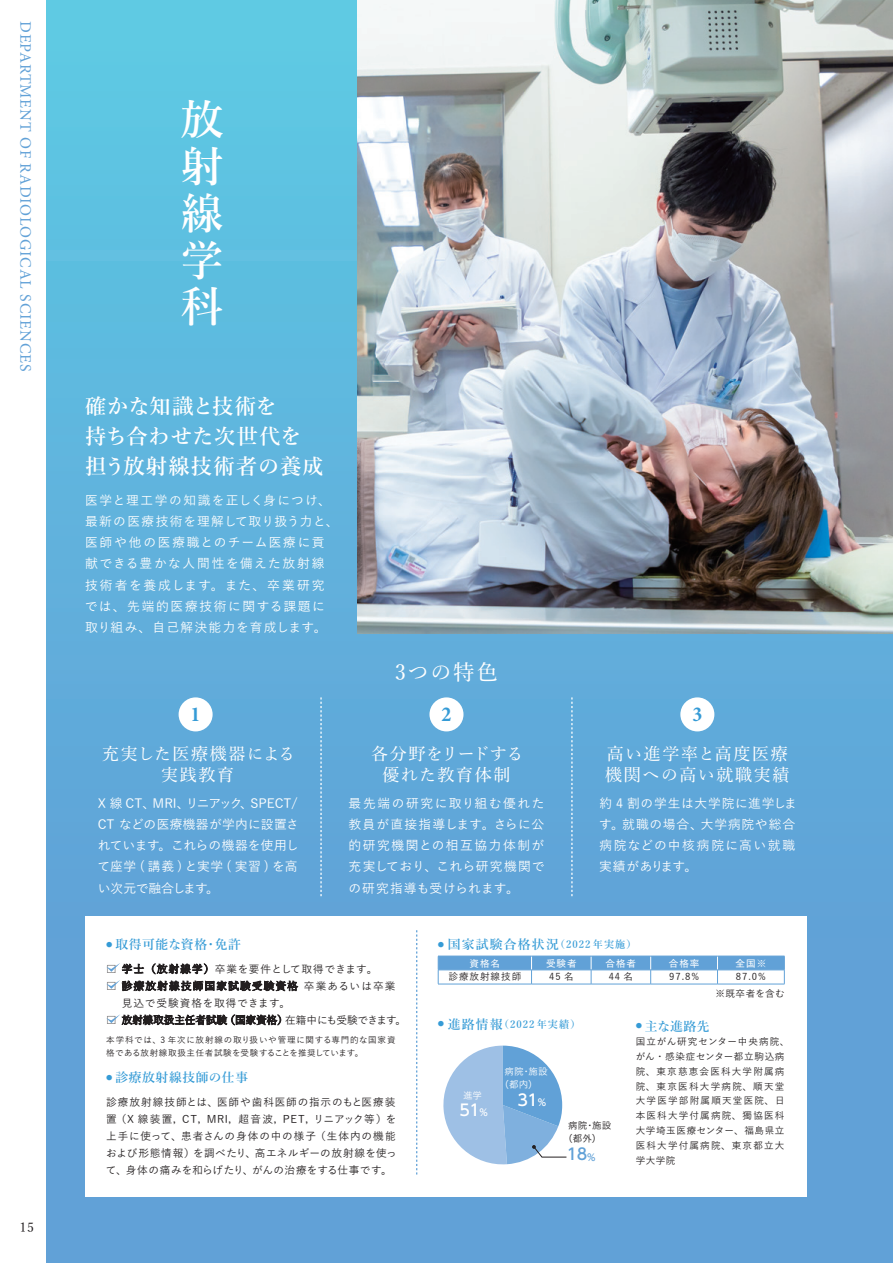
<style>
.page{position:relative;width:893px;height:1263px;background:#fff}
.page>*{position:absolute;margin:0;border:0;box-sizing:border-box;transform-origin:0 0}
.t1{font:600 42.45px/46.8px "Yu Min Pr 6 N";color:#fff;text-align:justify}
.t2{font:600 21.3px/29.7px "Yu Min Pr 6 N";letter-spacing:.035em;color:#fff}
.t3{font:500 21.3px "Yu Min Pr 6 N";letter-spacing:.08em;color:#fff}
.t4{font:700 condensed 21.3px "Minion Pro";color:#359bd6}
.t5{font:500 16.95px/21.3px "Yu Min Pr 6 N";letter-spacing:.095em;color:#fff;text-align:center}
.t6{font:500 16.95px/21.3px "Yu Min Pr 6 N";letter-spacing:.075em;color:#fff;text-align:center}
.t7{font:15.9px "Minion Pro";letter-spacing:.05em;color:#61a1d7}
.t8{font:500 15.75px "MO Clear Tone SG";color:#fff}
.t9{font:500 15.75px "MO Clear Tone SG";color:#61a1d7}
.t10{font:500 12.75px/21.3px "Yu Go Pr 6 N";letter-spacing:.075em;color:#fff;text-align:justify}
.t11{font:500 12.75px/21.3px "Yu Go Pr 6 N";letter-spacing:.11em;color:#fff}
.t12{font:600 12.75px "Yu Min Pr 6 N";letter-spacing:.05em;color:#359bd6}
.t13{font:500 12.75px "Yu Min Pr 6 N";color:#231f20}
.t14{font:500 10.65px/17px "Yu Go Pr 6 N";letter-spacing:.06em;color:#231f20}
.t15{font:10.65px "Yu Min Pr 6 N";color:#231f20}
.t16{font:10.65px "Yu Min Pr 6 N";letter-spacing:.11em;color:#231f20}
.t17{font:600 10.2px "Yu Min Pr 6 N";letter-spacing:.1em;color:#359bd6}
.t18{font:500 9.6px/14.9px "Yu Go Pr 6 N";letter-spacing:.115em;color:#231f20}
.t19{font:600 9.6px "Yu Go Pr 6 N";letter-spacing:.1em;color:#fff}
.t20{font:9.6px/12.8px "Koburina Go Std N W3";color:#fff}
.t21{font:9.6px/12.8px "Koburina Go Std N W3";color:#231f20}
.t22{font:500 8.55px/12.8px "Yu Go Pr 6 N";letter-spacing:.08em;color:#231f20}
.s1{font-family:"Yu Min Pr 6 N";font-weight:400}
.s2{font-family:"Yu Go Pr 6 N";font-weight:500}
.s3{font-size:6.45px}
.s4{font-size:12.75px}
.s5{font-size:9.6px}
</style>
<div class="page">
<div style="left:47px;top:0;width:846px;height:1263px;background:linear-gradient(to bottom,#5ec8e3,#6299d5)"></div>
<div style="left:85px;top:916px;width:721px;height:281px;background:#fff"></div>
<svg style="left:416px;top:930px;width:1px;height:244px"></svg>
<svg style="left:106px;top:963px;width:14px;height:9px"></svg>
<svg style="left:106px;top:980px;width:14px;height:9px"></svg>
<svg style="left:438px;top:956px;width:347px;height:28px"></svg>
<hr style="left:438px;top:984px;width:93px;height:1px;background:#61a1d7">
<hr style="left:531px;top:984px;width:60px;height:1px;background:#61a1d7">
<hr style="left:591px;top:984px;width:60px;height:1px;background:#61a1d7">
<hr style="left:651px;top:984px;width:66px;height:1px;background:#61a1d7">
<hr style="left:717px;top:984px;width:67px;height:1px;background:#61a1d7">
<svg style="left:320px;top:697px;width:2px;height:199px"></svg>
<svg style="left:571px;top:697px;width:2px;height:199px"></svg>
<div style="left:179px;top:697px;width:34px;height:34px;background:#fff;border-radius:50%"></div>
<div style="left:680px;top:697px;width:34px;height:34px;background:#fff;border-radius:50%"></div>
<div style="left:429px;top:697px;width:34px;height:34px;background:#fff;border-radius:50%"></div>
<img style="left:357px;top:0;width:536px;height:634px">
<svg style="left:443px;top:1045px;width:124px;height:120px"></svg>
<svg style="left:106px;top:1014px;width:14px;height:9px"></svg>
<p class="t7" style="left:36px;top:21px;width:352px;rotate:90deg">DEPARTMENT OF RADIOLOGICAL SCIENCES</p>
<p class="t13" style="left:20px;top:1215px;width:16px">15</p>
<h1 class="t1" style="left:181px;top:97px;width:44px">放射線学科</h1>
<h2 class="t2" style="left:85px;top:392px;width:240px">確かな知識と技術を<br>持ち合わせた次世代を担う放射線技術者の養成</h2>
<p class="t11" style="left:85px;top:488px;width:255px">医学と理工学の知識を正しく身につけ、最新の医療技術を理解して取り扱う力と、医師や他の医療職とのチーム医療に貢献できる豊かな人間性を備えた放射線技術者を養成します。また、卒業研究では、先端的医療技術に関する課題に取り組み、自己解決能力を育成します。</p>
<h2 class="t3" style="left:395px;top:652px;width:104px">3つの特色</h2>
<h2 class="t4" style="left:191px;top:700px;width:11px">1</h2>
<h2 class="t4" style="left:442px;top:700px;width:11px">2</h2>
<h2 class="t4" style="left:692px;top:700px;width:11px">3</h2>
<h3 class="t5" style="left:102px;top:742px;width:194px">充実した医療機器による実践教育</h3>
<p class="t10" style="left:97px;top:790px;width:203px">X 線 CT、MRI、リニアック、SPECT/ CT などの医療機器が学内に設置されています。これらの機器を使用して座学(講義)と実学(実習)を高い次元で融合します。</p>
<h3 class="t6" style="left:371px;top:742px;width:154px">各分野をリードする優れた教育体制</h3>
<p class="t10" style="left:348px;top:790px;width:198px">最先端の研究に取り組む優れた教員が直接指導します。さらに公的研究機関との相互協力体制が充実しており、これら研究機関での研究指導も受けられます。</p>
<h3 class="t5" style="left:605px;top:742px;width:186px;text-align:left">高い進学率と高度医療機関への高い就職実績</h3>
<p class="t10" style="left:599px;top:790px;width:199px;text-align:left">約 4 割の学生は大学院に進学します。就職の場合、大学病院や総合病院などの中核病院に高い就職実績があります。</p>
<p class="t12" style="left:106px;top:937px;width:136px"><sup>●</sup> 取得可能な資格・免許</p>
<p class="t14" style="left:106px;top:959px;width:273px"><span class="s1">□ 学士（放射線学）</span>卒業を要件として取得できます。</p>
<p class="t16" style="left:106px;top:976px;width:291px">□ 診療放射線技師国家試験受験資格<span class="s2">卒業あるいは卒業</span></p>
<p class="t14" style="left:122px;top:993px;width:170px">見込で受験資格を取得できます。</p>
<p class="t15" style="left:106px;top:1010px;width:301px">□ 放射線取扱主任者試験（国家資格）<span class="s2">在籍中にも受験できます。</span></p>
<p class="t22" style="left:106px;top:1033px;width:291px">本学科では、3 年次に放射線の取り扱いや管理に関する専門的な国家資格である放射線取扱主任者試験を受験することを推奨しています。</p>
<p class="t12" style="left:106px;top:1070px;width:143px"><sup>●</sup> 診療放射線技師の仕事</p>
<p class="t14" style="left:106px;top:1092px;width:293px">診療放射線技師とは、医師や歯科医師の指示のもと医療装置（X 線装置，CT，MRI，超音波，PET，リニアック等）を上手に使って、患者さんの身体の中の様子（生体内の機能および形態情報）を調べたり、高エネルギーの放射線を使って、身体の痛みを和らげたり、がんの治療をする仕事です。</p>
<p class="t17" style="left:438px;top:939px;width:200px"><span class="s3">●</span> <span class="s4">国家試験合格状況</span>（2022年実施）</p>
<p class="t19" style="left:470px;top:954px;width:32px">資格名</p>
<p class="t19" style="left:546px;top:954px;width:32px">受験者</p>
<p class="t19" style="left:606px;top:954px;width:32px">合格者</p>
<p class="t19" style="left:669px;top:954px;width:32px">合格率</p>
<p class="t19" style="left:736px;top:954px;width:32px">全国※</p>
<p class="t18" style="left:448px;top:968px;width:74px">診療放射線技師</p>
<p class="t18" style="left:549px;top:968px;width:26px">45 名</p>
<p class="t18" style="left:609px;top:968px;width:26px">44 名</p>
<p class="t18" style="left:669px;top:968px;width:31px">97.8%</p>
<p class="t18" style="left:736px;top:968px;width:31px">87.0%</p>
<p class="t18" style="left:715px;top:984px;width:71px">※既卒者を含む</p>
<p class="t17" style="left:438px;top:1018px;width:144px"><span class="s3">●</span> <span class="s4">進路情報</span>（2022年実績）</p>
<p class="t12" style="left:636px;top:1019px;width:76px"><sup>●</sup> 主な進路先</p>
<p class="t18" style="left:636px;top:1033px;width:155px">国立がん研究センター中央病院、がん・感染症センター都立駒込病院、東京慈恵会医科大学附属病院、東京医科大学病院、順天堂大学医学部附属順天堂医院、日本医科大学付属病院、獨協医科大学埼玉医療センター、福島県立医科大学付属病院、東京都立大学大学院</p>
<p class="t20" style="left:499px;top:1065px;width:50px;text-indent:5px">病院・施設（都内）</p>
<p class="t20" style="left:463px;top:1088px;width:21px">進学</p>
<p class="t8" style="left:518px;top:1089px;width:30px">31<span class="s5">%</span></p>
<p class="t8" style="left:460px;top:1099px;width:30px">51<span class="s5">%</span></p>
<p class="t21" style="left:563px;top:1119px;width:50px;text-indent:5px">病院・施設（都外）</p>
<p class="t9" style="left:567px;top:1143px;width:30px">18<span class="s5">%</span></p>
</div>
